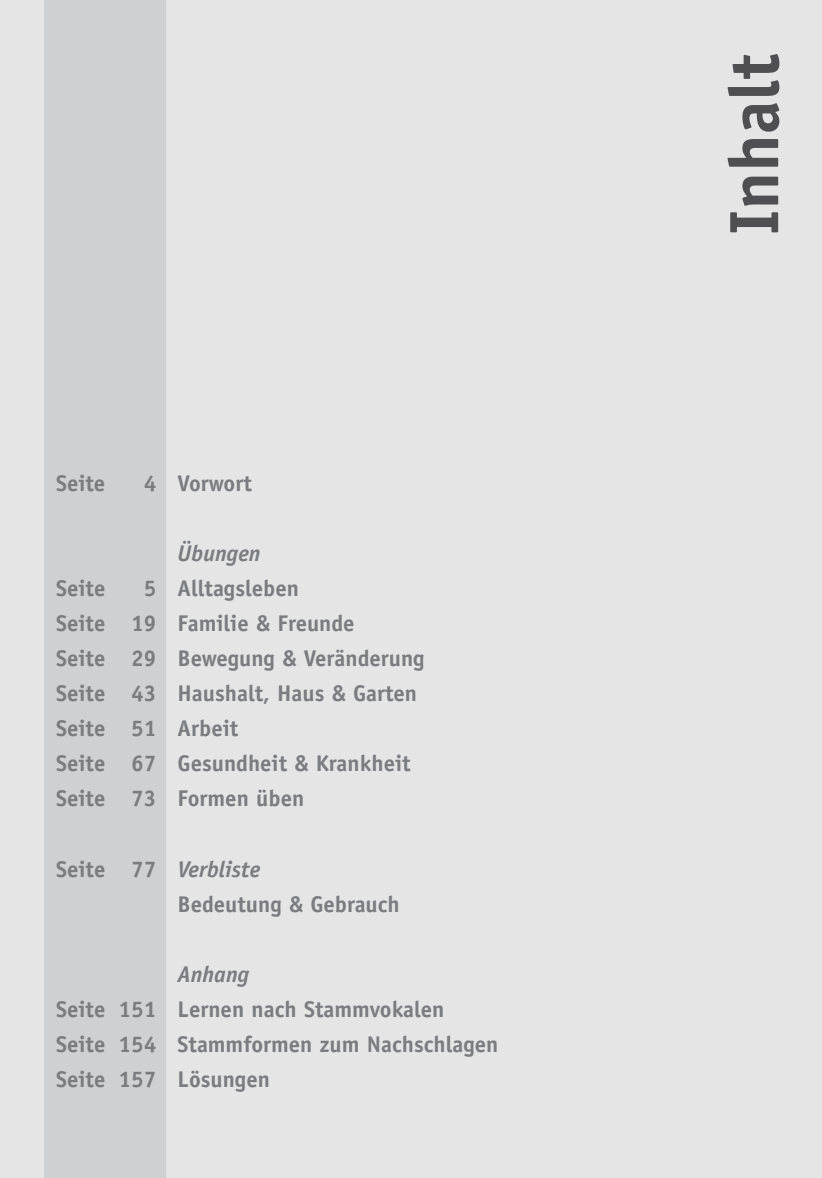
<style>
.page{position:relative;width:822px;height:1178px;background:#fff}
.page>*{position:absolute;margin:0;border:0;box-sizing:border-box;transform-origin:0 0}
.t1{font:700 70px "Officina Sans";color:#4f4f51}
.t2{font:700 22.75px/35px "Officina Sans";color:#7a7c7f}
.t3{font:italic 700 22.75px "Officina Sans";color:#7a7c7f}
.s1{font-style:italic}
</style>
<div class="page">
<div style="left:0;top:0;width:822px;height:1177px;background:#e5e5e6"></div>
<div style="left:44px;top:0;width:122px;height:1177px;background:#cfd0d2"></div>
<p class="t2" style="left:56px;top:468px;width:51px">Seite</p>
<p class="t2" style="left:144px;top:468px;width:110px">4 Vorwort</p>
<p class="t3" style="left:178px;top:545px;width:85px">Übungen</p>
<p class="t2" style="left:56px;top:573px;width:51px">Seite</p>
<p class="t2" style="left:56px;top:573px;width:370px;text-indent:88px">5 Alltagsleben<br>Seite 19 Familie &amp; Freunde<br>Seite 29 Bewegung &amp; Veränderung<br>Seite 43 Haushalt, Haus &amp; Garten<br>Seite 51 Arbeit<br>Seite 67 Gesundheit &amp; Krankheit<br>Seite 73 Formen üben</p>
<p class="t2" style="left:178px;top:853px;width:224px;text-indent:-122px">Seite 77 <span class="s1">Verbliste<br></span>Bedeutung &amp; Gebrauch</p>
<p class="t3" style="left:178px;top:965px;width:73px">Anhang</p>
<p class="t2" style="left:56px;top:993px;width:444px">Seite 151 Lernen nach Stammvokalen<br>Seite 154 Stammformen zum Nachschlagen<br>Seite 157 Lösungen</p>
<h1 class="t1" style="left:727px;top:235px;width:183px;rotate:-90deg">Inhalt</h1>
</div>
